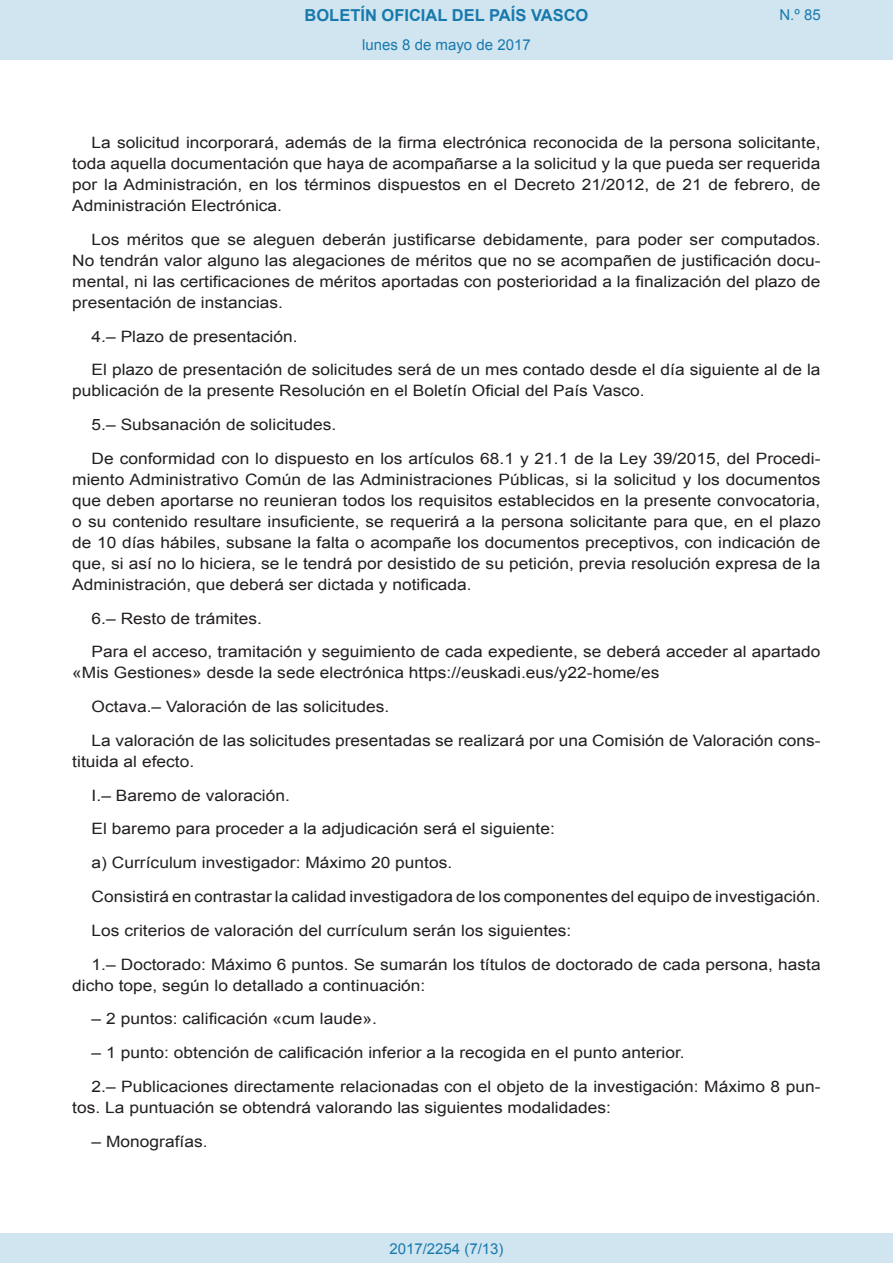
<style>
.page{position:relative;width:893px;height:1263px;background:#fff}
.page>*{position:absolute;margin:0;border:0;box-sizing:border-box;transform-origin:0 0}
.t1{font:700 16.5px "Arial";color:#1879ad}
.BOPVDetalle{font:15.6px/21px "Arial";color:#231f20;scale:1.11 1}
.Paginacion_Centro{font:15px "Arial";color:#1879ad}
</style>
<div class="page">
<div style="left:0;top:0;width:893px;height:60px;background:#d0e5f0"></div>
<div style="left:0;top:1233px;width:893px;height:30px;background:#d0e5f0"></div>
<p class="t1" style="left:305px;top:4px;width:285px">BOLETÍN OFICIAL DEL PAÍS VASCO</p>
<p class="Paginacion_Centro" style="left:362px;top:35px;width:170px">lunes 8 de mayo de 2017</p>
<p class="Paginacion_Centro" style="left:779px;top:5px;width:43px">N.º 85</p>
<p class="BOPVDetalle" style="left:72px;top:132px;width:676px;text-align:justify;text-indent:19px">La solicitud incorporará, además de la firma electrónica reconocida de la persona solicitante, toda aquella documentación que haya de acompañarse a la solicitud y la que pueda ser requerida por la Administración, en los términos dispuestos en el Decreto 21/2012, de 21 de febrero, de Administración Electrónica.</p>
<p class="BOPVDetalle" style="left:72px;top:229px;width:676px;text-align:justify;text-indent:19px">Los méritos que se aleguen deberán justificarse debidamente, para poder ser computados.<br>No tendrán valor alguno las alegaciones de méritos que no se acompañen de justificación docu&shy;mental, ni las certificaciones de méritos aportadas con posterioridad a la finalización del plazo de presentación de instancias.</p>
<p class="BOPVDetalle" style="left:92px;top:326px;width:187px">4.– Plazo de presentación.</p>
<p class="BOPVDetalle" style="left:72px;top:360px;width:676px;text-indent:19px">El plazo de presentación de solicitudes será de un mes contado desde el día siguiente al de la publicación de la presente Resolución en el Boletín Oficial del País Vasco.</p>
<p class="BOPVDetalle" style="left:92px;top:414px;width:222px">5.– Subsanación de solicitudes.</p>
<p class="BOPVDetalle" style="left:72px;top:448px;width:676px;text-align:justify;text-indent:19px">De conformidad con lo dispuesto en los artículos 68.1 y 21.1 de la Ley 39/2015, del Procedi&shy;miento Administrativo Común de las Administraciones Públicas, si la solicitud y los documentos que deben aportarse no reunieran todos los requisitos establecidos en la presente convocatoria, o su contenido resultare insuficiente, se requerirá a la persona solicitante para que, en el plazo de 10 días hábiles, subsane la falta o acompañe los documentos preceptivos, con indicación de que, si así no lo hiciera, se le tendrá por desistido de su petición, previa resolución expresa de la Administración, que deberá ser dictada y notificada.</p>
<p class="BOPVDetalle" style="left:92px;top:608px;width:155px">6.– Resto de trámites.</p>
<p class="BOPVDetalle" style="left:72px;top:642px;width:676px;text-indent:19px">Para el acceso, tramitación y seguimiento de cada expediente, se deberá acceder al apartado «Mis Gestiones» desde la sede electrónica https://euskadi.eus/y22-home/es</p>
<p class="BOPVDetalle" style="left:92px;top:696px;width:270px">Octava.– Valoración de las solicitudes.</p>
<p class="BOPVDetalle" style="left:72px;top:730px;width:676px;text-indent:19px">La valoración de las solicitudes presentadas se realizará por una Comisión de Valoración cons&shy;tituida al efecto.</p>
<p class="BOPVDetalle" style="left:92px;top:785px;width:180px">I.– Baremo de valoración.</p>
<p class="BOPVDetalle" style="left:92px;top:819px;width:419px">El baremo para proceder a la adjudicación será el siguiente:</p>
<p class="BOPVDetalle" style="left:92px;top:852px;width:326px">a) Currículum investigador: Máximo 20 puntos.</p>
<p class="BOPVDetalle" style="left:92px;top:886px;width:658px">Consistirá en contrastar la calidad investigadora de los componentes del equipo de investigación.</p>
<p class="BOPVDetalle" style="left:92px;top:920px;width:434px">Los criterios de valoración del currículum serán los siguientes:</p>
<p class="BOPVDetalle" style="left:72px;top:954px;width:676px;text-indent:19px">1.– Doctorado: Máximo 6 puntos. Se sumarán los títulos de doctorado de cada persona, hasta dicho tope, según lo detallado a continuación:</p>
<p class="BOPVDetalle" style="left:92px;top:1008px;width:259px">– 2 puntos: calificación «cum laude».</p>
<p class="BOPVDetalle" style="left:92px;top:1042px;width:536px">– 1 punto: obtención de calificación inferior a la recogida en el punto anterior.</p>
<p class="BOPVDetalle" style="left:72px;top:1076px;width:676px;text-indent:19px">2.– Publicaciones directamente relacionadas con el objeto de la investigación: Máximo 8 pun&shy;tos. La puntuación se obtendrá valorando las siguientes modalidades:</p>
<p class="BOPVDetalle" style="left:92px;top:1131px;width:106px">– Monografías.</p>
<p class="Paginacion_Centro" style="left:389px;top:1238px;width:116px">2017/2254 (7/13)</p>
</div>
